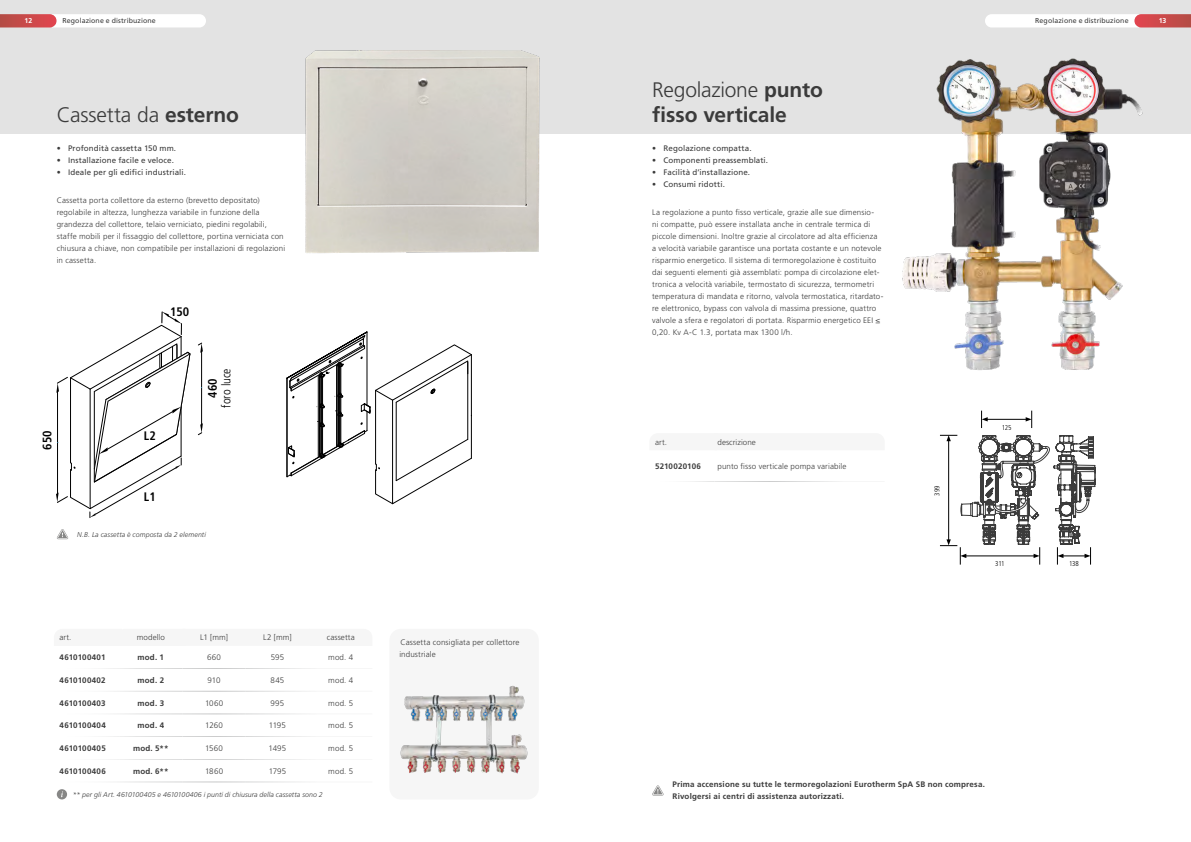
<style>
.page{position:relative;width:1191px;height:842px;background:#fff}
.page>*{position:absolute;margin:0;border:0;box-sizing:border-box;transform-origin:0 0}
.t1{font:700 21px/25.2px "Frutiger LT Pro";letter-spacing:-.005em;color:#3b3b3b}
.t2{font:300 21px "Frutiger LT Pro";letter-spacing:-.01em;color:#3b3b3b}
.t3{font:700 condensed 12.3px "Frutiger";color:#000}
.t4{font:300 condensed 12.3px "Frutiger";color:#000}
.t5{font:300 8px/12px "Frutiger LT Pro";letter-spacing:.015em;color:#3b3b3b}
.t6{font:700 8px/12px "Frutiger LT Pro";letter-spacing:.025em;color:#3b3b3b}
.t7{font:8px "Frutiger LT Pro";letter-spacing:.01em;color:#3b3b3b}
.t8{font:italic 300 7px "Frutiger LT Pro";letter-spacing:.01em;color:#3b3b3b}
.t9{font:7px "Frutiger LT Pro";letter-spacing:.015em;color:#3b3b3b}
.t10{font:300 condensed 7px "Frutiger LT Pro";letter-spacing:-.01em;color:#000}
.t11{font:700 7px "Frutiger LT Pro";color:#fff}
.s1{font-weight:700}
.s2{font-weight:300}
</style>
<div class="page">
<div style="left:0;top:0;width:1191px;height:133px;background:#e3e3e3"></div>
<div style="left:389px;top:629px;width:150px;height:170px;background:#f6f6f6;border-radius:11px"></div>
<svg style="left:0;top:14px;width:206px;height:13px"></svg>
<img style="left:280px;top:50px;width:283px;height:203px">
<hr style="left:201px;top:348px;width:1px;height:80px;background:#000">
<svg style="left:198px;top:342px;width:5px;height:11px"></svg>
<svg style="left:286px;top:331px;width:186px;height:174px"></svg>
<svg style="left:198px;top:423px;width:5px;height:12px"></svg>
<svg style="left:56px;top:312px;width:135px;height:206px"></svg>
<svg style="left:57px;top:529px;width:12px;height:10px"></svg>
<svg style="left:106px;top:668px;width:210px;height:114px"></svg>
<svg style="left:57px;top:789px;width:10px;height:10px"></svg>
<img style="left:400px;top:685px;width:128px;height:89px">
<img style="left:864px;top:58px;width:300px;height:312px">
<hr style="left:986px;top:419px;width:41px;height:1px;background:#000">
<svg style="left:981px;top:411px;width:6px;height:17px"></svg>
<svg style="left:1025px;top:411px;width:7px;height:17px"></svg>
<svg style="left:940px;top:435px;width:155px;height:130px"></svg>
<svg style="left:652px;top:785px;width:12px;height:10px"></svg>
<svg style="left:985px;top:14px;width:206px;height:13px"></svg>
<p class="t9" style="left:62px;top:17px;width:95px">Regolazione e distribuzione</p>
<p class="t9" style="left:1035px;top:17px;width:95px">Regolazione e distribuzione</p>
<p class="t11" style="left:24px;top:17px;width:9px">12</p>
<p class="t11" style="left:1158px;top:17px;width:9px">13</p>
<h1 class="t2" style="left:57px;top:102px;width:184px">Cassetta da <span class="s1">esterno</span></h1>
<p class="t7" style="left:57px;top:143px;width:121px">• Profondità cassetta 150 mm.</p>
<p class="t7" style="left:57px;top:155px;width:119px">• Installazione facile e veloce.</p>
<p class="t7" style="left:57px;top:167px;width:131px">• Ideale per gli edifici industriali.</p>
<p class="t5" style="left:57px;top:195px;width:230px">Cassetta porta collettore da esterno (brevetto depositato) regolabile in altezza, lunghezza variabile in funzione della grandezza del collettore, telaio verniciato, piedini regolabili, staffe mobili per il fissaggio del collettore, portina verniciata con chiusura a chiave, non compatibile per installazioni di regolazioni in cassetta.</p>
<h2 class="t3" style="left:40px;top:449px;width:21px;rotate:-90deg">650</h2>
<h2 class="t3" style="left:170px;top:304px;width:21px">150</h2>
<h2 class="t3" style="left:144px;top:428px;width:13px">L2</h2>
<h2 class="t3" style="left:144px;top:489px;width:13px">L1</h2>
<h2 class="t4" style="left:219px;top:407px;width:41px;rotate:-90deg">foro luce</h2>
<h2 class="t3" style="left:205px;top:398px;width:21px;rotate:-90deg">460</h2>
<p class="t8" style="left:77px;top:530px;width:130px">N.B. La cassetta è composta da 2 elementi</p>
<p class="t5" style="left:60px;top:632px;width:13px">art.</p>
<p class="t5" style="left:137px;top:632px;width:30px">modello</p>
<p class="t5" style="left:200px;top:632px;width:29px">L1 [mm]</p>
<p class="t5" style="left:263px;top:632px;width:30px">L2 [mm]</p>
<p class="t5" style="left:327px;top:632px;width:29px">cassetta</p>
<p class="t6" style="left:60px;top:651px;width:47px">4610100401</p>
<p class="t6" style="left:137px;top:651px;width:28px">mod. 1</p>
<p class="t5" style="left:207px;top:651px;width:15px">660</p>
<p class="t5" style="left:271px;top:651px;width:15px">595</p>
<p class="t5" style="left:328px;top:651px;width:27px">mod. 4</p>
<p class="t6" style="left:60px;top:674px;width:48px">4610100402</p>
<p class="t6" style="left:137px;top:674px;width:28px">mod. 2</p>
<p class="t5" style="left:208px;top:674px;width:15px">910</p>
<p class="t5" style="left:270px;top:674px;width:15px">845</p>
<p class="t5" style="left:328px;top:674px;width:27px">mod. 4</p>
<p class="t6" style="left:60px;top:697px;width:48px">4610100403</p>
<p class="t6" style="left:137px;top:697px;width:28px">mod. 3</p>
<p class="t5" style="left:205px;top:697px;width:20px">1060</p>
<p class="t5" style="left:270px;top:697px;width:15px">995</p>
<p class="t5" style="left:328px;top:697px;width:27px">mod. 5</p>
<p class="t6" style="left:60px;top:719px;width:48px">4610100404</p>
<p class="t6" style="left:137px;top:719px;width:28px">mod. 4</p>
<p class="t5" style="left:205px;top:719px;width:19px">1260</p>
<p class="t5" style="left:269px;top:719px;width:18px">1195</p>
<p class="t5" style="left:328px;top:719px;width:27px">mod. 5</p>
<p class="t6" style="left:60px;top:742px;width:48px">4610100405</p>
<p class="t6" style="left:133px;top:742px;width:37px">mod. 5**</p>
<p class="t5" style="left:205px;top:742px;width:19px">1560</p>
<p class="t5" style="left:268px;top:742px;width:19px">1495</p>
<p class="t5" style="left:328px;top:742px;width:27px">mod. 5</p>
<p class="t6" style="left:60px;top:765px;width:48px">4610100406</p>
<p class="t6" style="left:133px;top:765px;width:37px">mod. 6**</p>
<p class="t5" style="left:205px;top:765px;width:20px">1860</p>
<p class="t5" style="left:269px;top:765px;width:19px">1795</p>
<p class="t5" style="left:328px;top:765px;width:27px">mod. 5</p>
<p class="t8" style="left:73px;top:790px;width:251px">** per gli Art. 4610100405 e 4610100406 i punti di chiusura della cassetta sono 2</p>
<p class="t5" style="left:399px;top:636px;width:122px">Cassetta consigliata per collettore industriale</p>
<h1 class="t1" style="left:652px;top:77px;width:172px"><span class="s2">Regolazione</span> punto fisso verticale</h1>
<p class="t7" style="left:652px;top:143px;width:101px">• Regolazione compatta.</p>
<p class="t7" style="left:652px;top:155px;width:117px">• Componenti preassemblati.</p>
<p class="t7" style="left:652px;top:167px;width:99px">• Facilità d’installazione.</p>
<p class="t7" style="left:652px;top:179px;width:74px">• Consumi ridotti.</p>
<p class="t5" style="left:652px;top:207px;width:233px">La regolazione a punto fisso verticale, grazie alle sue dimensio-<br>ni compatte, può essere installata anche in centrale termica di piccole dimensioni. Inoltre grazie al circolatore ad alta efficienza a velocità variabile garantisce una portata costante e un notevole risparmio energetico. Il sistema di termoregolazione è costituito dai seguenti elementi già assemblati: pompa di circolazione elet&shy;tronica a velocità variabile, termostato di sicurezza, termometri temperatura di mandata e ritorno, valvola termostatica, ritardato&shy;re elettronico, bypass con valvola di massima pressione, quattro valvole a sfera e regolatori di portata. Risparmio energetico EEI ≤ 0,20. Kv A-C 1.3, portata max 1300 l/h.</p>
<p class="t5" style="left:655px;top:436px;width:13px">art.</p>
<p class="t5" style="left:717px;top:436px;width:40px">descrizione</p>
<p class="t6" style="left:655px;top:460px;width:47px">5210020106</p>
<p class="t5" style="left:717px;top:460px;width:131px">punto fisso verticale pompa variabile</p>
<p class="t10" style="left:933px;top:496px;width:12px;rotate:-90deg">399</p>
<p class="t10" style="left:1001px;top:423px;width:11px">125</p>
<p class="t10" style="left:995px;top:560px;width:11px">311</p>
<p class="t10" style="left:1069px;top:560px;width:11px">138</p>
<p class="t6" style="left:672px;top:779px;width:314px">Prima accensione su tutte le termoregolazioni Eurotherm SpA SB non compresa.<br>Rivolgersi ai centri di assistenza autorizzati.</p>
</div>
